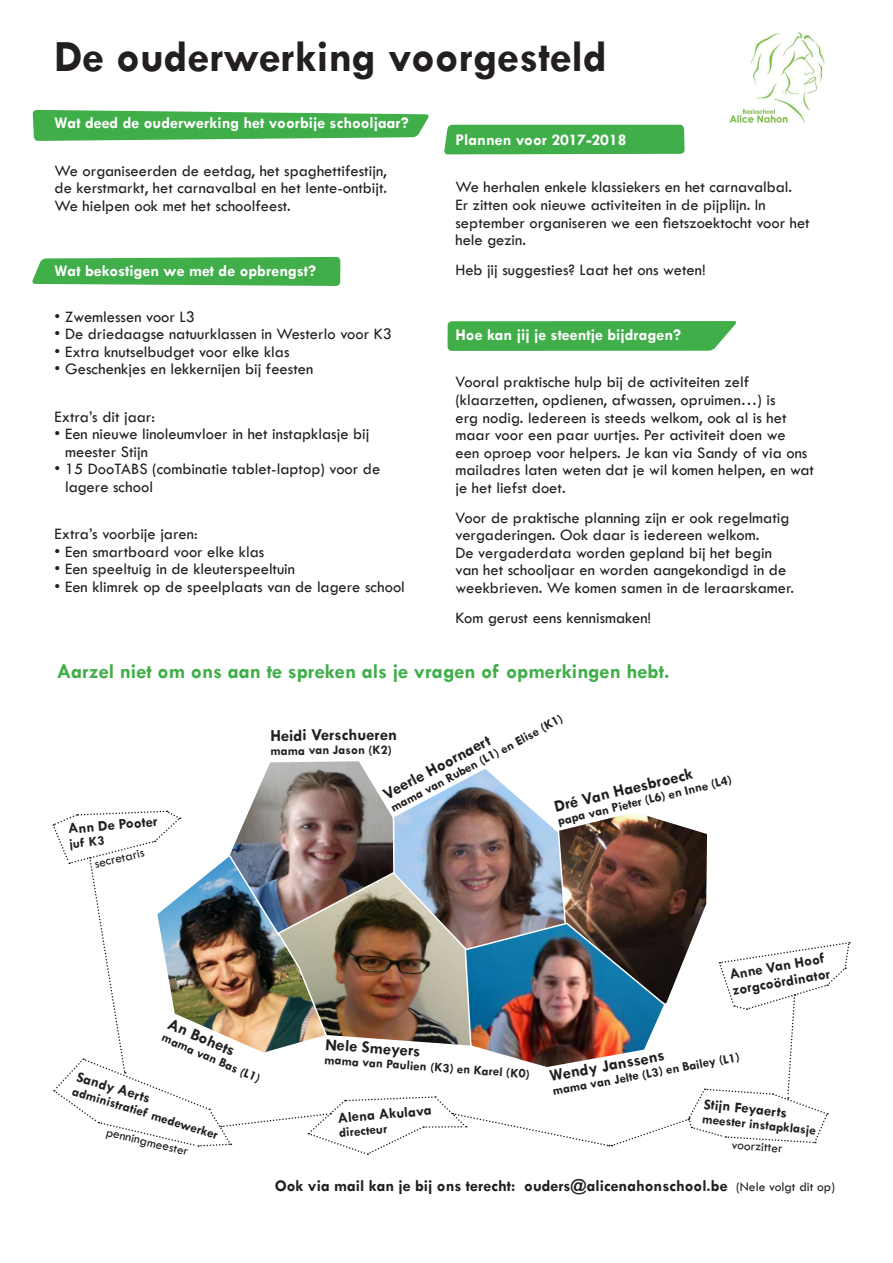
<style>
.page{position:relative;width:893px;height:1263px;background:#fff}
.page>*{position:absolute;margin:0;border:0;box-sizing:border-box;transform-origin:0 0}
.t1{font:700 45px "Tw Cen";color:#231f20}
.t2{font:700 21px "Tw Cen";color:#40ae49}
.t3{font:700 16.95px "Tw Cen";color:#231f20}
.t4{font:700 16.8px "Tw Cen";color:#231f20}
.Standaard{font:16.5px/17.5px "Tw Cen";color:#231f20}
.Lijstalinea{font:16.5px/17.5px "Tw Cen";color:#231f20}
.Standaard-2{font:700 16.5px "Tw Cen";color:#fff}
.t5{font:700 16.5px "Tw Cen";color:#231f20}
.t6{font:700 15px/16px "Tw Cen";color:#231f20}
.t7{font:700 13.5px "Tw Cen";color:#231f20}
.t8{font:13.5px "Tw Cen";color:#231f20}
.t9{font:700 13.2px "Tw Cen";color:#231f20}
.t10{font:700 13.05px "Tw Cen";color:#231f20}
.s1{font-weight:400;font-size:13.5px}
</style>
<div class="page">
<svg style="left:447px;top:321px;width:290px;height:30px;background:#4ab253"></svg>
<div style="left:444px;top:125px;width:241px;height:29px;background:#40ae49"></div>
<svg style="left:32px;top:257px;width:308px;height:29px;background:#4eb456"></svg>
<svg style="left:33px;top:110px;width:396px;height:31px;background:#5bb962"></svg>
<img style="left:729px;top:32px;width:96px;height:90px">
<img style="left:52px;top:761px;width:798px;height:394px">
<p class="t1" style="left:54px;top:30px;width:555px">De ouderwerking voorgesteld</p>
<p class="Standaard-2" style="left:55px;top:113px;width:356px">Wat deed de ouderwerking het voorbije schooljaar?</p>
<p class="Standaard" style="left:55px;top:161px;width:334px;text-align:justify">We organiseerden de eetdag, het spaghettifestijn, de kerstmarkt, het carnavalbal en het lente-ontbijt.<br>We hielpen ook met het schoolfeest.</p>
<p class="Standaard-2" style="left:55px;top:260px;width:263px">Wat bekostigen we met de opbrengst?</p>
<p class="Lijstalinea" style="left:55px;top:308px;width:142px">• Zwemlessen voor L3</p>
<p class="Lijstalinea" style="left:55px;top:325px;width:339px">• De driedaagse natuurklassen in Westerlo voor K3</p>
<p class="Lijstalinea" style="left:55px;top:343px;width:236px">• Extra knutselbudget voor elke klas</p>
<p class="Lijstalinea" style="left:55px;top:360px;width:260px">• Geschenkjes en lekkernijen bij feesten</p>
<p class="Lijstalinea" style="left:55px;top:408px;width:102px">Extra’s dit jaar:</p>
<p class="Lijstalinea" style="left:65px;top:425px;width:306px;text-indent:-10px">• Een nieuwe linoleumvloer in het instapklasje bij meester Stijn</p>
<p class="Lijstalinea" style="left:65px;top:460px;width:317px;text-indent:-10px">• 15 DooTABS (combinatie tablet-laptop) voor de lagere school</p>
<p class="Lijstalinea" style="left:55px;top:525px;width:145px">Extra’s voorbije jaren:</p>
<p class="Lijstalinea" style="left:55px;top:543px;width:211px">• Een smartboard voor elke klas</p>
<p class="Lijstalinea" style="left:55px;top:560px;width:242px">• Een speeltuig in de kleuterspeeltuin</p>
<p class="Lijstalinea" style="left:55px;top:578px;width:352px">• Een klimrek op de speelplaats van de lagere school</p>
<p class="Standaard-2" style="left:455px;top:130px;width:173px">Plannen voor 2017-2018</p>
<p class="Standaard" style="left:455px;top:178px;width:356px">We herhalen enkele klassiekers en het carnavalbal.<br>Er zitten ook nieuwe activiteiten in de pijplijn. In september organiseren we een fietszoektocht voor het hele gezin.</p>
<p class="Standaard" style="left:455px;top:261px;width:252px">Heb jij suggesties? Laat het ons weten!</p>
<p class="Standaard-2" style="left:455px;top:325px;width:227px">Hoe kan jij je steentje bijdragen?</p>
<p class="Standaard" style="left:455px;top:373px;width:360px">Vooral praktische hulp bij de activiteiten zelf (klaarzetten, opdienen, afwassen, opruimen…) is<br>erg nodig. Iedereen is steeds welkom, ook al is het maar voor een paar uurtjes. Per activiteit doen we<br>een oproep voor helpers. Je kan via Sandy of via ons mailadres laten weten dat je wil komen helpen, en wat je het liefst doet.</p>
<p class="Standaard" style="left:455px;top:508px;width:340px">Voor de praktische planning zijn er ook regelmatig vergaderingen. Ook daar is iedereen welkom.<br>De vergaderdata worden gepland bij het begin van het schooljaar en worden aangekondigd in de weekbrieven. We komen samen in de leraarskamer.</p>
<p class="Standaard" style="left:455px;top:608px;width:197px">Kom gerust eens kennismaken!</p>
<p class="t2" style="left:57px;top:658px;width:614px">Aarzel niet om ons aan te spreken als je vragen of opmerkingen hebt.</p>
<p class="t6" style="left:67px;top:820px;width:91px;rotate:-5deg">Ann De Pooter</p>
<p class="t7" style="left:69px;top:835px;width:37px;rotate:-5deg">juf K3</p>
<p class="t8" style="left:93px;top:856px;width:52px;rotate:-13deg">secretaris</p>
<p class="t9" style="left:388px;top:801px;width:195px;rotate:-28deg">mama van Ruben (L1) en Elise (K1)</p>
<p class="t3" style="left:270px;top:726px;width:128px;rotate:-1deg">Heidi Verschueren</p>
<p class="t9" style="left:270px;top:743px;width:123px;rotate:-1deg">mama van Jason (K2)</p>
<p class="t3" style="left:380px;top:786px;width:120px;rotate:-28deg">Veerle Hoornaert</p>
<p class="t3" style="left:552px;top:797px;width:144px;rotate:-14deg">Dré Van Haesbroeck</p>
<p class="t10" style="left:556px;top:813px;width:180px;rotate:-13deg">papa van Pieter (L6) en Inne (L4)</p>
<p class="t4" style="left:172px;top:1014px;width:73px;rotate:23deg">An Bohets</p>
<p class="t9" style="left:166px;top:1029px;width:108px;rotate:24deg">mama van Bas (L1)</p>
<p class="t6" style="left:80px;top:1068px;width:78px;rotate:17deg">Sandy Aerts</p>
<p class="t7" style="left:75px;top:1083px;width:153px;rotate:17deg">administratief medewerker</p>
<p class="t8" style="left:108px;top:1124px;width:86px;rotate:13deg">penningmeester</p>
<p class="t3" style="left:326px;top:1034px;width:97px;rotate:4deg">Nele Smeyers</p>
<p class="t9" style="left:325px;top:1051px;width:207px;rotate:4deg">mama van Paulien (K3) en Karel (K0)</p>
<p class="t6" style="left:337px;top:1109px;width:96px;rotate:-5deg">Alena Akulava</p>
<p class="t7" style="left:338px;top:1125px;width:50px;rotate:-5deg">directeur</p>
<p class="t6" style="left:728px;top:966px;width:101px;rotate:-10deg">Anne Van Hoof zorgcoördinator</p>
<p class="t9" style="left:551px;top:1084px;width:191px;rotate:-11deg">mama van Jelte (L3) en Bailey (L1)</p>
<p class="t4" style="left:548px;top:1066px;width:118px;rotate:-10deg">Wendy Janssens</p>
<p class="t6" style="left:705px;top:1095px;width:85px;rotate:6deg">Stijn Feyaerts</p>
<p class="t7" style="left:703px;top:1110px;width:116px;rotate:6deg">meester instapklasje</p>
<p class="t8" style="left:732px;top:1136px;width:53px;rotate:4deg">voorzitter</p>
<p class="t5" style="left:275px;top:1176px;width:562px">Ook via mail kan je bij ons terecht: ouders@alicenahonschool.be <span class="s1">(Nele volgt dit op)</span></p>
</div>
